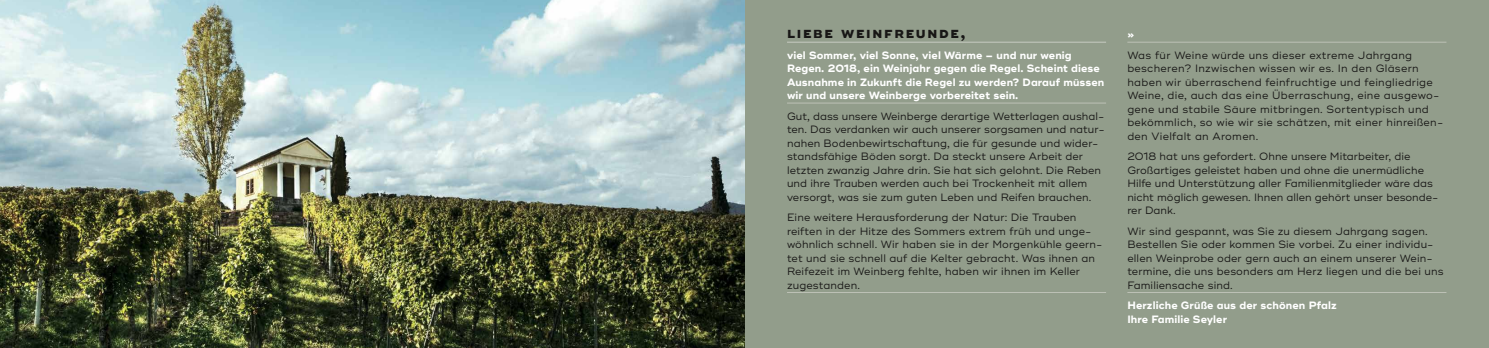
<style>
.page{position:relative;width:1489px;height:348px;background:#fff}
.page>*{position:absolute;margin:0;border:0;box-sizing:border-box;transform-origin:0 0}
._00_überschrift{font:700 16.62px "Ridley Grotesk";letter-spacing:.1em;color:#181716}
._00_grundschrift_ans{font:10.62px/13.5px "Ridley Grotesk";letter-spacing:.005em;color:#181716}
._00_grundschrift_ans-2{font:10.62px/13.5px "Ridley Grotesk";letter-spacing:.025em;color:#181716}
._00_grundschrift_ans-3{font:700 10.62px/13.5px "Ridley Grotesk";letter-spacing:.01em;color:#fff}
</style>
<div class="page">
<div style="left:0;top:0;width:1488px;height:347px;background:#929d8b"></div>
<img style="left:0;top:0;width:744px;height:347px">
<hr style="left:787px;top:42px;width:319px;height:1px;background:#c7cac1">
<hr style="left:787px;top:103px;width:319px;height:1px;background:#bdc1b6">
<hr style="left:787px;top:292px;width:319px;height:1px;background:#bdc1b6">
<hr style="left:1127px;top:42px;width:319px;height:1px;background:#bdc1b6">
<hr style="left:1127px;top:292px;width:319px;height:1px;background:#bdc1b6">
<p class="_00_überschrift" style="left:787px;top:23px;width:180px">liebe weinfreunde,</p>
<p class="_00_grundschrift_ans-3" style="left:787px;top:48px;width:318px">viel Sommer, viel Sonne, viel Wärme – und nur wenig Regen. 2018, ein Weinjahr gegen die Regel. Scheint diese Ausnahme in Zukunft die Regel zu werden? Darauf müssen wir und unsere Weinberge vorbereitet sein.</p>
<p class="_00_grundschrift_ans" style="left:787px;top:109px;width:319px">Gut, dass unsere Weinberge derartige Wetterlagen aushal&shy;ten. Das verdanken wir auch unserer sorgsamen und natur&shy;nahen Bodenbewirtschaftung, die für gesunde und wider&shy;standsfähige Böden sorgt. Da steckt unsere Arbeit der letzten zwanzig Jahre drin. Sie hat sich gelohnt. Die Reben und ihre Trauben werden auch bei Trockenheit mit allem versorgt, was sie zum guten Leben und Reifen brauchen.</p>
<p class="_00_grundschrift_ans" style="left:787px;top:210px;width:317px">Eine weitere Herausforderung der Natur: Die Trauben reiften in der Hitze des Sommers extrem früh und unge&shy;wöhnlich schnell. Wir haben sie in der Morgenkühle geern&shy;tet und sie schnell auf die Kelter gebracht. Was ihnen an Reifezeit im Weinberg fehlte, haben wir ihnen im Keller zugestanden.</p>
<p class="_00_grundschrift_ans-3" style="left:1127px;top:28px;width:8px">»</p>
<p class="_00_grundschrift_ans-2" style="left:1127px;top:48px;width:317px">Was für Weine würde uns dieser extreme Jahrgang bescheren? Inzwischen wissen wir es. In den Gläsern haben wir überraschend feinfruchtige und feingliedrige Weine, die, auch das eine Überraschung, eine ausgewo&shy;gene und stabile Säure mitbringen. Sortentypisch und bekömmlich, so wie wir sie schätzen, mit einer hinreißen&shy;den Vielfalt an Aromen.</p>
<p class="_00_grundschrift_ans" style="left:1127px;top:150px;width:313px">2018 hat uns gefordert. Ohne unsere Mitarbeiter, die Großartiges geleistet haben und ohne die unermüdliche Hilfe und Unterstützung aller Familienmitglieder wäre das nicht möglich gewesen. Ihnen allen gehört unser besonde&shy;rer Dank.</p>
<p class="_00_grundschrift_ans" style="left:1127px;top:224px;width:318px">Wir sind gespannt, was Sie zu diesem Jahrgang sagen.<br>Bestellen Sie oder kommen Sie vorbei. Zu einer individu&shy;ellen Weinprobe oder gern auch an einem unserer Wein&shy;termine, die uns besonders am Herz liegen und die bei uns Familiensache sind.</p>
<p class="_00_grundschrift_ans-3" style="left:1127px;top:298px;width:211px">Herzliche Grüße aus der schönen Pfalz<br>Ihre Familie Seyler</p>
</div>
